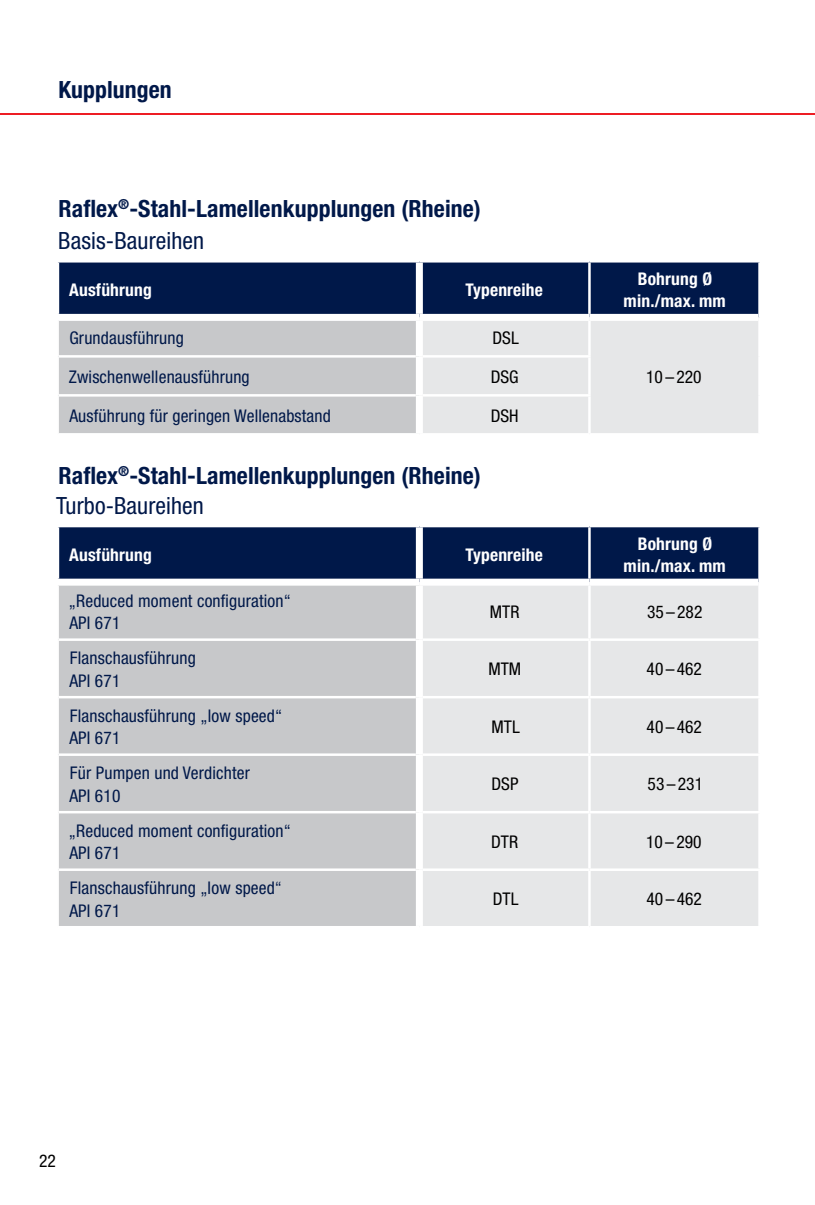
<style>
.page{position:relative;width:815px;height:1205px;background:#fff}
.page>*{position:absolute;margin:0;border:0;box-sizing:border-box;transform-origin:0 0}
.t1{font:700 condensed 23.75px/32.5px "Helvetica Neue LT";letter-spacing:.005em;color:#001849}
.t2{font:condensed 17.5px/22.5px "Helvetica Neue LT";letter-spacing:.01em;color:#001849}
.t3{font:700 condensed 17.5px/22.5px "Helvetica Neue LT";letter-spacing:.01em;color:#fff;text-align:center}
.t4{font:condensed 17.5px "Helvetica Neue LT";letter-spacing:.005em;color:#000}
.s1{font-weight:400}
.s2{font-weight:300;font-stretch:normal}
</style>
<div class="page">
<hr style="left:0;top:113px;width:815px;height:2px;background:#ed1d24">
<div style="left:59px;top:262px;width:699px;height:52px;background:#001849"></div>
<div style="left:59px;top:321px;width:357px;height:112px;background:#c7c8ca"></div>
<div style="left:423px;top:321px;width:335px;height:112px;background:#e6e7e8"></div>
<hr style="left:588px;top:321px;width:3px;height:34px;background:#fff">
<hr style="left:588px;top:358px;width:3px;height:36px;background:#fff">
<hr style="left:588px;top:397px;width:3px;height:36px;background:#fff">
<hr style="left:588px;top:262px;width:3px;height:52px;background:#fff">
<div style="left:416px;top:262px;width:7px;height:52px;background:#fff"></div>
<hr style="left:59px;top:355px;width:357px;height:3px;background:#fff">
<hr style="left:423px;top:355px;width:168px;height:3px;background:#fff">
<hr style="left:59px;top:394px;width:357px;height:3px;background:#fff">
<hr style="left:423px;top:394px;width:168px;height:3px;background:#fff">
<div style="left:59px;top:527px;width:699px;height:52px;background:#001849"></div>
<div style="left:59px;top:586px;width:357px;height:340px;background:#c7c8ca"></div>
<div style="left:423px;top:586px;width:335px;height:340px;background:#e6e7e8"></div>
<hr style="left:588px;top:586px;width:3px;height:52px;background:#fff">
<hr style="left:588px;top:641px;width:3px;height:55px;background:#fff">
<hr style="left:588px;top:698px;width:3px;height:55px;background:#fff">
<hr style="left:588px;top:756px;width:3px;height:55px;background:#fff">
<hr style="left:589px;top:811px;width:172px;height:2px;background:#fff">
<hr style="left:588px;top:813px;width:3px;height:55px;background:#fff">
<hr style="left:589px;top:868px;width:172px;height:3px;background:#fff">
<hr style="left:588px;top:871px;width:3px;height:55px;background:#fff">
<hr style="left:588px;top:527px;width:3px;height:52px;background:#fff">
<div style="left:416px;top:527px;width:7px;height:52px;background:#fff"></div>
<hr style="left:59px;top:638px;width:357px;height:3px;background:#fff">
<hr style="left:423px;top:638px;width:166px;height:3px;background:#fff">
<hr style="left:589px;top:638px;width:172px;height:3px;background:#fff">
<hr style="left:59px;top:696px;width:357px;height:2px;background:#fff">
<hr style="left:59px;top:753px;width:357px;height:3px;background:#fff">
<hr style="left:59px;top:811px;width:357px;height:2px;background:#fff">
<hr style="left:59px;top:868px;width:357px;height:3px;background:#fff">
<hr style="left:423px;top:696px;width:166px;height:2px;background:#fff">
<hr style="left:423px;top:753px;width:166px;height:3px;background:#fff">
<hr style="left:423px;top:811px;width:166px;height:2px;background:#fff">
<hr style="left:423px;top:868px;width:166px;height:3px;background:#fff">
<hr style="left:589px;top:696px;width:172px;height:2px;background:#fff">
<hr style="left:589px;top:753px;width:172px;height:3px;background:#fff">
<h1 class="t1" style="left:58px;top:73px;width:115px">Kupplungen</h1>
<h1 class="t1" style="left:58px;top:192px;width:424px">Raflex<sup>®</sup>-Stahl-Lamellenkupplungen (Rheine)<br><span class="s1">Basis-Baureihen</span></h1>
<p class="t3" style="left:69px;top:278px;width:84px">Ausführung</p>
<p class="t3" style="left:466px;top:278px;width:79px">Typenreihe</p>
<p class="t3" style="left:624px;top:267px;width:104px">Bohrung Ø min./max. mm</p>
<p class="t2" style="left:69px;top:326px;width:116px">Grundausführung</p>
<p class="t4" style="left:492px;top:327px;width:28px">DSL</p>
<p class="t2" style="left:69px;top:365px;width:182px">Zwischenwellenausführung</p>
<p class="t4" style="left:491px;top:366px;width:29px">DSG</p>
<p class="t4" style="left:646px;top:366px;width:57px">10 – 220</p>
<p class="t2" style="left:69px;top:404px;width:263px">Ausführung für geringen Wellenabstand</p>
<p class="t4" style="left:491px;top:405px;width:29px">DSH</p>
<h1 class="t1" style="left:56px;top:459px;width:426px;line-height:30.8px">Raflex<sup>®</sup>-Stahl-Lamellenkupplungen (Rheine)<br><span class="s1">Turbo-Baureihen</span></h1>
<p class="t3" style="left:69px;top:543px;width:84px">Ausführung</p>
<p class="t3" style="left:466px;top:543px;width:79px">Typenreihe</p>
<p class="t3" style="left:624px;top:532px;width:104px">Bohrung Ø min./max. mm</p>
<p class="t2" style="left:69px;top:589px;width:224px">„Reduced moment configuration“<br>API 671</p>
<p class="t4" style="left:490px;top:601px;width:31px">MTR</p>
<p class="t4" style="left:647px;top:601px;width:57px">35 – 282</p>
<p class="t2" style="left:69px;top:646px;width:128px">Flanschausführung<br>API 671</p>
<p class="t4" style="left:488px;top:659px;width:34px">MTM</p>
<p class="t4" style="left:647px;top:659px;width:57px">40 – 462</p>
<p class="t2" style="left:69px;top:704px;width:214px">Flanschausführung „low speed“<br>API 671</p>
<p class="t4" style="left:492px;top:716px;width:30px">MTL</p>
<p class="t4" style="left:647px;top:716px;width:57px">40 – 462</p>
<p class="t2" style="left:69px;top:761px;width:182px">Für Pumpen und Verdichter<br>API 610</p>
<p class="t4" style="left:492px;top:774px;width:29px">DSP</p>
<p class="t4" style="left:648px;top:774px;width:57px">53 – 231</p>
<p class="t2" style="left:69px;top:819px;width:224px">„Reduced moment configuration“<br>API 671</p>
<p class="t4" style="left:491px;top:831px;width:29px">DTR</p>
<p class="t4" style="left:646px;top:831px;width:57px">10 – 290</p>
<p class="t2" style="left:69px;top:876px;width:214px">Flanschausführung „low speed<span class="s2">“<br></span>API 671</p>
<p class="t4" style="left:493px;top:889px;width:27px">DTL</p>
<p class="t4" style="left:647px;top:889px;width:57px">40 – 462</p>
<p class="t4" style="left:39px;top:1150px;width:18px">22</p>
</div>
